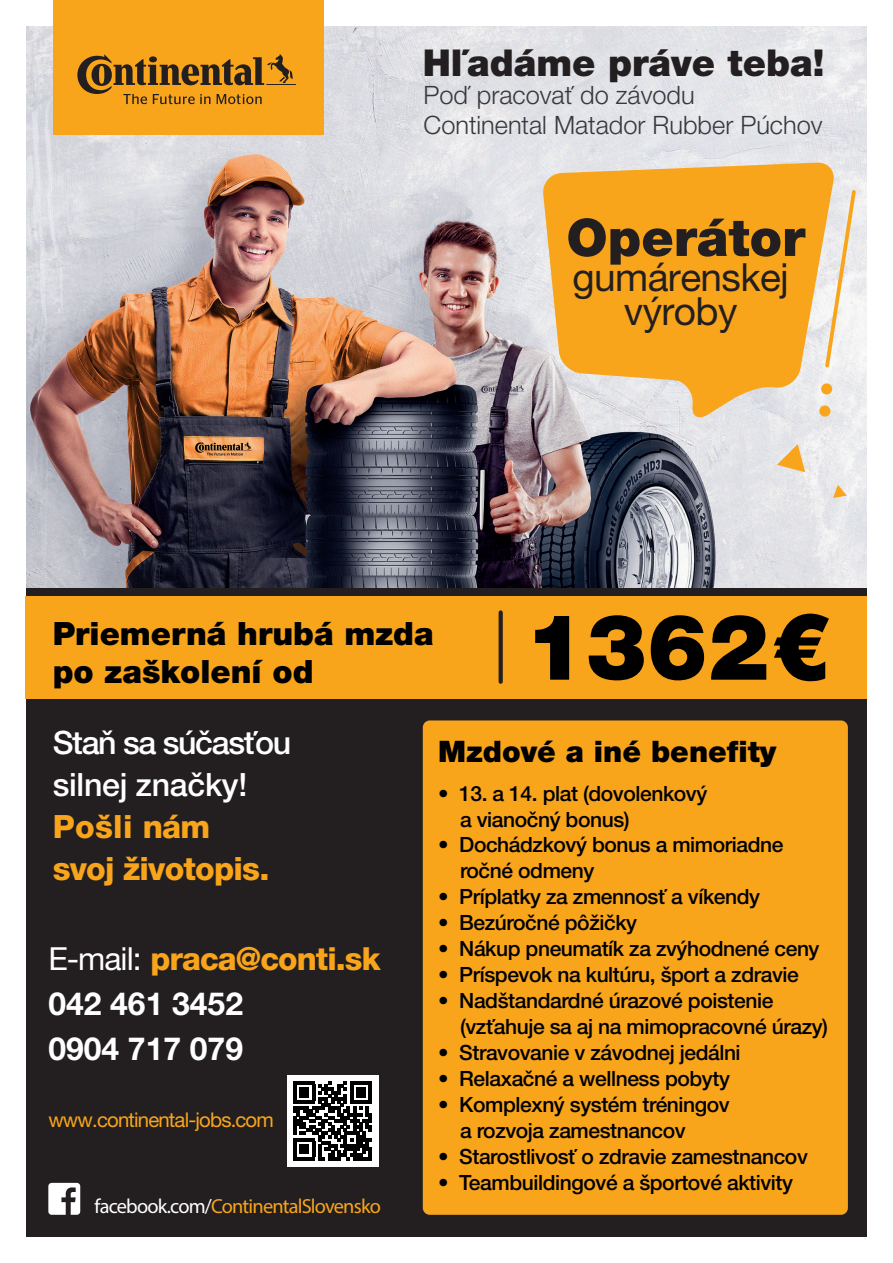
<style>
.page{position:relative;width:893px;height:1263px;background:#fff}
.page>*{position:absolute;margin:0;border:0;box-sizing:border-box;transform-origin:0 0}
.t1{font:900 91.5px "Helvetica Neue LT Pro";color:#000001}
.t2{font:900 51.75px "Helvetica Neue LT Pro";color:#231f20}
.t3{font:38.85px/34.7px "Helvetica Neue LT Pro";letter-spacing:-.015em;color:#231f20;text-align:center}
.t4{font:900 37.05px "Helvetica Neue LT Pro";color:#231f20}
.t5{font:900 32.1px/38.7px "Helvetica Neue LT Pro";color:#000001}
.t6{font:500 32.1px/42px "Helvetica Neue LT Pro";letter-spacing:-.04em;color:#fff}
.t7{font:800 32.1px/42px "Helvetica Neue LT Pro";letter-spacing:-.025em;color:#f9a51b}
.t8{font:700 31.8px/44.8px "Helvetica Neue LT Pro";color:#fff}
.t9{font:900 29.7px "Helvetica Neue LT Pro";color:#000001}
.t10{font:300 25.35px/30.5px "Helvetica Neue LT Pro";color:#35383d}
.t11{font:500 21px/26px "Helvetica Neue LT Pro";letter-spacing:-.02em;color:#000001}
.t12{font:20.4px "Myriad Pro";letter-spacing:-.04em;color:#f9a51b}
.t13{font:20.4px "Helvetica Neue LT Pro";letter-spacing:-.04em;color:#f9a51b}
.s1{font-weight:400}
.s2{font-weight:800;color:#f9a51b}
.s3{color:#fff}
</style>
<div class="page">
<img style="left:26px;top:26px;width:841px;height:562px">
<svg style="left:542px;top:162px;width:294px;height:259px;background:#f3b248"></svg>
<svg style="left:825px;top:190px;width:31px;height:177px"></svg>
<div style="left:0;top:588px;width:893px;height:675px;background:#231f20"></div>
<svg style="left:777px;top:444px;width:28px;height:28px"></svg>
<svg style="left:833px;top:485px;width:14px;height:13px"></svg>
<div style="left:821px;top:383px;width:11px;height:12px;background:#f9a51b;border-radius:50%"></div>
<div style="left:819px;top:405px;width:12px;height:12px;background:#f9a51b;border-radius:50%"></div>
<div style="left:0;top:0;width:26px;height:1263px;background:#fff"></div>
<div style="left:867px;top:0;width:26px;height:1263px;background:#fff"></div>
<div style="left:0;top:1237px;width:893px;height:26px;background:#fff"></div>
<div style="left:53px;top:0;width:271px;height:135px;background:#f9a51b"></div>
<svg style="left:77px;top:54px;width:219px;height:50px"></svg>
<div style="left:423px;top:720px;width:425px;height:495px;background:#f9a51b;border-radius:7px"></div>
<div style="left:287px;top:1075px;width:91px;height:91px;background:#fff"></div>
<svg style="left:293px;top:1081px;width:79px;height:79px"></svg>
<hr style="left:353px;top:1157px;width:19px;height:3px;background:#000001">
<svg style="left:48px;top:1183px;width:32px;height:32px"></svg>
<div style="left:26px;top:596px;width:841px;height:102px;background:#f9a51b"></div>
<svg style="left:499px;top:610px;width:4px;height:74px"></svg>
<h3 class="t4" style="left:423px;top:40px;width:403px">Hľadáme práve teba!</h3>
<p class="t10" style="left:423px;top:79px;width:400px">Poď pracovať do závodu<br>Continental Matador Rubber Púchov</p>
<h2 class="t2" style="left:566px;top:207px;width:240px">Operátor</h2>
<h3 class="t3" style="left:572px;top:259px;width:218px">gumárenskej výroby</h3>
<h3 class="t5" style="left:53px;top:613px;width:382px">Priemerná hrubá mzda po zaškolení od</h3>
<h1 class="t1" style="left:525px;top:592px;width:307px">1362€</h1>
<h3 class="t6" style="left:53px;top:721px;width:240px">Staň sa súčasťou silnej značky!</h3>
<h3 class="t7" style="left:53px;top:806px;width:218px">Pošli nám svoj životopis.</h3>
<h3 class="t8" style="left:48px;top:935px;width:334px"><span class="s1">E-mail:</span> <span class="s2">praca@conti.sk<br></span>042 461 3452<br>0904 717 079</h3>
<p class="t13" style="left:48px;top:1108px;width:227px">www.continental-jobs.com</p>
<p class="t12" style="left:95px;top:1194px;width:288px"><span class="s3">facebook.com/</span>ContinentalSlovensko</p>
<h3 class="t9" style="left:438px;top:734px;width:340px">Mzdové a iné benefity</h3>
<p class="t11" style="left:460px;top:780px;width:249px;text-indent:-22px">• 13. a 14. plat (dovolenkový a vianočný bonus)</p>
<p class="t11" style="left:460px;top:832px;width:325px;text-indent:-22px">• Dochádzkový bonus a mimoriadne ročné odmeny</p>
<p class="t11" style="left:438px;top:884px;width:323px">• Príplatky za zmennosť a víkendy</p>
<p class="t11" style="left:438px;top:910px;width:200px">• Bezúročné pôžičky</p>
<p class="t11" style="left:438px;top:936px;width:383px">• Nákup pneumatík za zvýhodnené ceny</p>
<p class="t11" style="left:438px;top:962px;width:362px">• Príspevok na kultúru, šport a zdravie</p>
<p class="t11" style="left:460px;top:987px;width:370px;text-indent:-22px">• Nadštandardné úrazové poistenie (vzťahuje sa aj na mimopracovné úrazy)</p>
<p class="t11" style="left:438px;top:1039px;width:304px">• Stravovanie v závodnej jedálni</p>
<p class="t11" style="left:438px;top:1065px;width:293px">• Relaxačné a wellness pobyty</p>
<p class="t11" style="left:460px;top:1091px;width:271px;text-indent:-22px">• Komplexný systém tréningov a rozvoja zamestnancov</p>
<p class="t11" style="left:438px;top:1143px;width:371px">• Starostlivosť o zdravie zamestnancov</p>
<p class="t11" style="left:438px;top:1169px;width:356px">• Teambuildingové a športové aktivity</p>
</div>
